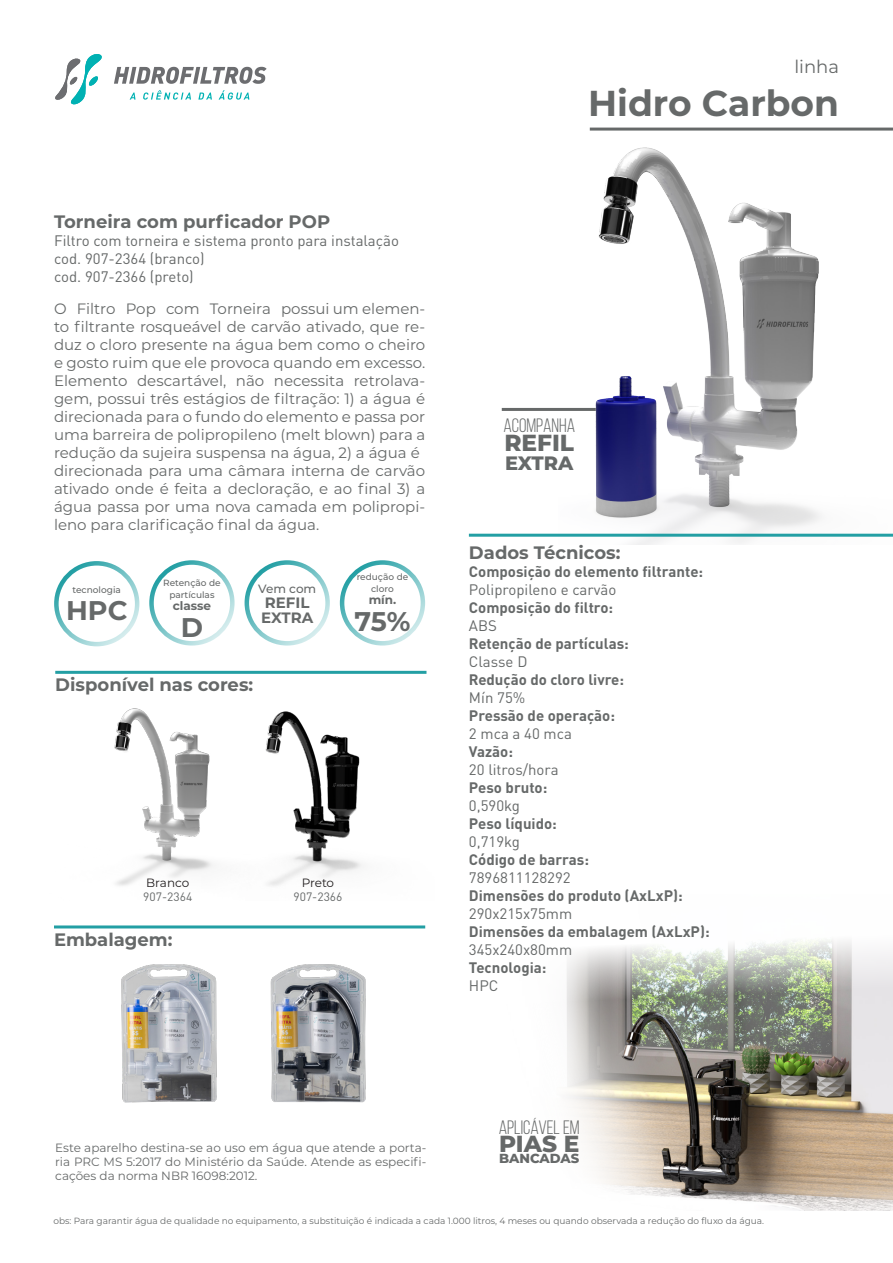
<style>
.page{position:relative;width:893px;height:1263px;background:#fff}
.page>*{position:absolute;margin:0;border:0;box-sizing:border-box;transform-origin:0 0}
.t1{font:700 36px "Montserrat";color:#666969}
.t2{font:700 27px "Montserrat";color:#666969}
.t3{font:800 23.25px "Montserrat";color:#666969}
.t4{font:19.35px "Bebas Neue";color:#666969}
.t5{font:800 19.35px "Montserrat";letter-spacing:-.005em;color:#666969}
.t6{font:700 18px "Montserrat";color:#666969}
.t7{font:18px "Montserrat";color:#666969}
.t8{font:15px/18px "Montserrat";color:#666969;text-align:justify}
.t9{font:700 15px "DIN Pro";color:#666969}
.t10{font:15px "DIN Pro";color:#666969}
.t11{font:700 15px "Montserrat";color:#666969}
.t12{font:800 13.2px "Montserrat";color:#666969}
.t13{font:12px/14.4px "Montserrat";color:#666969;text-align:justify}
.t14{font:12px "DIN Pro";color:#666969}
.t15{font:12px "Montserrat";letter-spacing:-.01em;color:#231f20}
.t16{font:700 12px "Montserrat";color:#666969}
.t17{font:500 12px "Montserrat";letter-spacing:-.005em;color:#666969}
.t18{font:9px "Montserrat";color:#666969}
.t19{font:500 9px "Montserrat";color:#666969}
</style>
<div class="page">
<hr style="left:502px;top:408px;width:126px;height:3px;background:#666969">
<img style="left:558px;top:127px;width:335px;height:417px">
<img style="left:114px;top:708px;width:88px;height:178px">
<svg style="left:55px;top:54px;width:47px;height:50px"></svg>
<svg style="left:130px;top:90px;width:119px;height:10px"></svg>
<svg style="left:114px;top:67px;width:153px;height:17px"></svg>
<hr style="left:469px;top:534px;width:424px;height:3px;background:#239fa4">
<hr style="left:590px;top:128px;width:303px;height:3px;background:#666969">
<hr style="left:55px;top:671px;width:371px;height:3px;background:#239fa4">
<hr style="left:54px;top:925px;width:371px;height:3px;background:#239fa4">
<div style="left:149px;top:560px;width:86px;height:85px;border:4px solid #239fa4;border-radius:50%"></div>
<div style="left:54px;top:561px;width:85px;height:85px;border:4px solid #239fa4;border-radius:50%"></div>
<div style="left:245px;top:560px;width:85px;height:85px;border:4px solid #239fa4;border-radius:50%"></div>
<div style="left:340px;top:560px;width:85px;height:85px;border:4px solid #239fa4;border-radius:50%"></div>
<img style="left:202px;top:711px;width:160px;height:175px">
<img style="left:121px;top:964px;width:95px;height:139px">
<img style="left:270px;top:964px;width:96px;height:139px">
<img style="left:566px;top:940px;width:327px;height:270px">
<p class="t6" style="left:54px;top:209px;width:278px">Torneira com purficador POP</p>
<p class="t10" style="left:54px;top:229px;width:346px">Filtro com torneira e sistema pronto para instalação</p>
<p class="t10" style="left:54px;top:247px;width:152px">cod. 907-2364 (branco)</p>
<p class="t10" style="left:54px;top:265px;width:141px">cod. 907-2366 (preto)</p>
<p class="t8" style="left:54px;top:299px;width:373px">O Filtro Pop com Torneira possui um elemen&shy;to filtrante rosqueável de carvão ativado, que re&shy;duz o cloro presente na água bem como o cheiro e gosto ruim que ele provoca quando em excesso.</p>
<p class="t8" style="left:54px;top:371px;width:373px">Elemento descartável, não necessita retrolava&shy;gem, possui três estágios de filtração: 1) a água é direcionada para o fundo do elemento e passa por uma barreira de polipropileno (melt blown) para a redução da sujeira suspensa na água, 2) a água é</p>
<p class="t8" style="left:54px;top:461px;width:373px">direcionada para uma câmara interna de carvão ativado onde é feita a decloração, e ao final 3) a água passa por uma nova camada em polipropi&shy;leno para clarificação final da água.</p>
<p class="t19" style="left:73px;top:584px;width:50px">tecnologia</p>
<p class="t2" style="left:66px;top:591px;width:63px">HPC</p>
<p class="t19" style="left:163px;top:577px;width:59px">Retenção de</p>
<p class="t19" style="left:169px;top:589px;width:47px">partículas</p>
<p class="t16" style="left:173px;top:597px;width:40px">classe</p>
<p class="t2" style="left:181px;top:608px;width:24px">D</p>
<p class="t17" style="left:258px;top:581px;width:60px">Vem com</p>
<p class="t11" style="left:265px;top:592px;width:46px">REFIL</p>
<p class="t11" style="left:261px;top:607px;width:54px">EXTRA</p>
<p class="t6" style="left:55px;top:672px;width:199px">Disponível nas cores:</p>
<p class="t19" style="left:357px;top:570px;width:53px">redução de</p>
<p class="t19" style="left:371px;top:582px;width:24px">cloro</p>
<p class="t16" style="left:369px;top:591px;width:29px">mín.</p>
<p class="t2" style="left:355px;top:602px;width:57px">75%</p>
<p class="t15" style="left:146px;top:874px;width:45px">Branco</p>
<p class="t14" style="left:143px;top:888px;width:50px">907-2364</p>
<p class="t6" style="left:54px;top:926px;width:120px">Embalagem:</p>
<p class="t15" style="left:302px;top:874px;width:34px">Preto</p>
<p class="t14" style="left:293px;top:888px;width:50px">907-2366</p>
<p class="t7" style="left:794px;top:54px;width:46px">linha</p>
<p class="t1" style="left:588px;top:77px;width:252px">Hidro Carbon</p>
<p class="t4" style="left:503px;top:415px;width:73px">ACOMPANHA</p>
<p class="t3" style="left:504px;top:426px;width:71px">REFIL</p>
<p class="t5" style="left:505px;top:449px;width:70px">EXTRA</p>
<p class="t6" style="left:469px;top:539px;width:153px">Dados Técnicos:</p>
<p class="t9" style="left:469px;top:559px;width:236px">Composição do elemento filtrante:</p>
<p class="t10" style="left:469px;top:577px;width:149px">Polipropileno e carvão</p>
<p class="t9" style="left:469px;top:595px;width:146px">Composição do filtro:</p>
<p class="t10" style="left:469px;top:613px;width:29px">ABS</p>
<p class="t9" style="left:469px;top:631px;width:161px">Retenção de partículas:</p>
<p class="t10" style="left:469px;top:649px;width:60px">Classe D</p>
<p class="t9" style="left:469px;top:667px;width:157px">Redução do cloro livre:</p>
<p class="t10" style="left:469px;top:685px;width:58px">Mín 75%</p>
<p class="t9" style="left:469px;top:703px;width:148px">Pressão de operação:</p>
<p class="t10" style="left:469px;top:721px;width:105px">2 mca a 40 mca</p>
<p class="t9" style="left:469px;top:739px;width:46px">Vazão:</p>
<p class="t10" style="left:469px;top:757px;width:91px">20 litros/hora</p>
<p class="t9" style="left:469px;top:775px;width:80px">Peso bruto:</p>
<p class="t10" style="left:469px;top:793px;width:52px">0,590kg</p>
<p class="t9" style="left:469px;top:811px;width:89px">Peso líquido:</p>
<p class="t10" style="left:469px;top:829px;width:52px">0,719kg</p>
<p class="t9" style="left:469px;top:847px;width:122px">Código de barras:</p>
<p class="t10" style="left:469px;top:865px;width:103px">7896811128292</p>
<p class="t9" style="left:469px;top:883px;width:215px">Dimensões do produto (AxLxP):</p>
<p class="t10" style="left:469px;top:901px;width:105px">290x215x75mm</p>
<p class="t9" style="left:469px;top:919px;width:242px">Dimensões da embalagem (AxLxP):</p>
<p class="t10" style="left:469px;top:937px;width:105px">345x240x80mm</p>
<p class="t9" style="left:469px;top:955px;width:79px">Tecnologia:</p>
<p class="t10" style="left:469px;top:973px;width:31px">HPC</p>
<p class="t13" style="left:55px;top:1140px;width:373px">Este aparelho destina-se ao uso em água que atende a porta&shy;ria PRC MS 5:2017 do Ministério da Saúde. Atende as especifi&shy;cações da norma NBR 16098:2012.</p>
<p class="t4" style="left:499px;top:1117px;width:82px">APLICÁVEL EM</p>
<p class="t3" style="left:499px;top:1127px;width:82px">PIAS E</p>
<p class="t12" style="left:499px;top:1149px;width:82px">BANCADAS</p>
<p class="t18" style="left:53px;top:1214px;width:712px">obs: Para garantir água de qualidade no equipamento, a substituição é indicada a cada 1.000 litros, 4 meses ou quando observada a redução do fluxo da água.</p>
</div>
